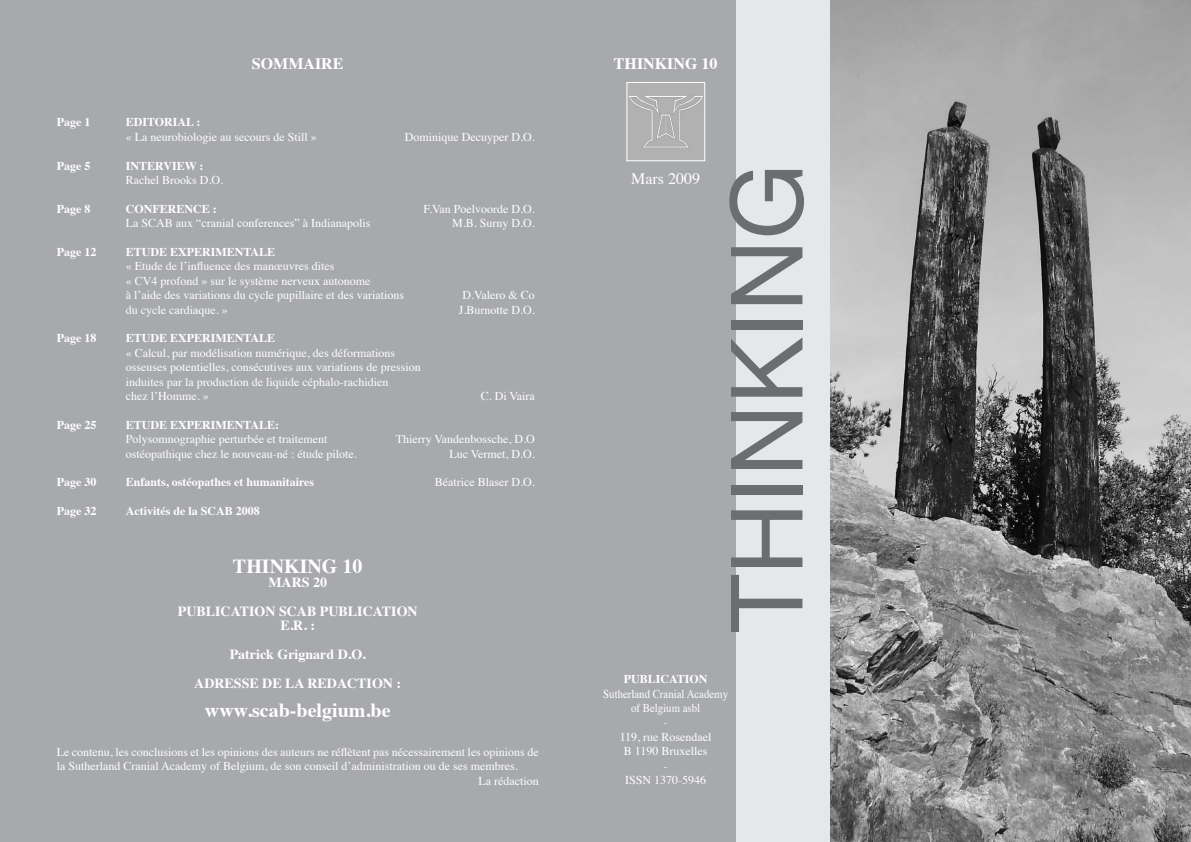
<style>
.page{position:relative;width:1191px;height:842px;background:#fff}
.page>*{position:absolute;margin:0;border:0;box-sizing:border-box;transform-origin:0 0}
.t1{font:100px "Helvetica Neue";color:#6c6d70}
.t2{font:700 20px "Times";color:#fff}
.t3{font:700 16px "Times";color:#fff}
.t4{font:16px "Times";color:#fff}
.t5{font:700 14px/28.8px "Times";color:#fff;text-align:center}
.t6{font:12px/14.4px "Times";color:#fff}
.t7{font:700 12px "Times";color:#fff}
.t8{font:12px/14.4px "Times";color:#fff;text-align:center;scale:.9 1}
</style>
<div class="page">
<div style="left:696px;top:0;width:173px;height:842px;background:#e6e7e9"></div>
<div style="left:0;top:0;width:735px;height:842px;background:#a8a9ad"></div>
<img style="left:831px;top:0;width:360px;height:842px">
<img style="left:628px;top:94px;width:75px;height:56px">
<div style="left:626px;top:82px;width:79px;height:79px;border:1px solid #fff"></div>
<h3 class="t3" style="left:252px;top:48px;width:93px">SOMMAIRE</h3>
<p class="t7" style="left:57px;top:111px;width:35px">Page 1</p>
<p class="t7" style="left:126px;top:111px;width:76px">EDITORIAL :</p>
<p class="t6" style="left:126px;top:128px;width:192px">« La neurobiologie au secours de Still »</p>
<p class="t6" style="left:405px;top:128px;width:131px">Dominique Decuyper D.O.</p>
<p class="t7" style="left:57px;top:154px;width:35px">Page 5</p>
<p class="t7" style="left:126px;top:154px;width:79px">INTERVIEW :</p>
<p class="t6" style="left:126px;top:172px;width:99px">Rachel Brooks D.O.</p>
<p class="t7" style="left:57px;top:197px;width:53px">Page 8 CO</p>
<p class="t7" style="left:144px;top:197px;width:74px">NFERENCE :</p>
<p class="t6" style="left:423px;top:200px;width:113px">F.Van Poelvoorde D.O.</p>
<p class="t6" style="left:126px;top:215px;width:246px">La SCAB aux “cranial conferences” à Indianapolis</p>
<p class="t6" style="left:452px;top:215px;width:84px">M.B. Surny D.O.</p>
<p class="t7" style="left:57px;top:240px;width:41px">Page 12</p>
<p class="t7" style="left:126px;top:240px;width:151px">ETUDE EXPERIMENTALE</p>
<p class="t6" style="left:126px;top:258px;width:280px">« Etude de l’influence des manœuvres dites<br>« CV4 profond » sur le système nerveux autonome<br>à l’aide des variations du cycle pupillaire et des variations</p>
<p class="t6" style="left:462px;top:287px;width:74px">D.Valero &amp; Co</p>
<p class="t6" style="left:126px;top:301px;width:103px">du cycle cardiaque. »</p>
<p class="t6" style="left:459px;top:301px;width:77px">J.Burnotte D.O.</p>
<p class="t7" style="left:57px;top:327px;width:41px">Page 18</p>
<p class="t7" style="left:126px;top:327px;width:151px">ETUDE EXPERIMENTALE</p>
<p class="t6" style="left:126px;top:344px;width:296px">« Calcul, par modélisation numérique, des déformations osseuses potentielles, consécutives aux variations de pression induites par la production de liquide céphalo-rachidien<br>chez l’Homme. »</p>
<p class="t6" style="left:481px;top:388px;width:56px">C. Di Vaira</p>
<p class="t7" style="left:57px;top:413px;width:41px">Page 25</p>
<p class="t7" style="left:126px;top:413px;width:155px">ETUDE EXPERIMENTALE:</p>
<p class="t6" style="left:126px;top:431px;width:203px">Polysomnographie perturbée et traitement</p>
<p class="t6" style="left:396px;top:431px;width:141px">Thierry Vandenbossche, D.O</p>
<p class="t6" style="left:126px;top:445px;width:232px">ostéopathique chez le nouveau-né : étude pilote.</p>
<p class="t6" style="left:449px;top:445px;width:87px">Luc Vermet, D.O.</p>
<p class="t7" style="left:57px;top:471px;width:41px">Page 30</p>
<p class="t7" style="left:126px;top:471px;width:190px">Enfants, ostéopathes et humanitaires</p>
<p class="t6" style="left:435px;top:474px;width:101px">Béatrice Blaser D.O.</p>
<p class="t7" style="left:57px;top:500px;width:60px">Page 32 A</p>
<p class="t7" style="left:134px;top:500px;width:83px">ctivités de la SCAB</p>
<p class="t7" style="left:236px;top:500px;width:25px">2008</p>
<h2 class="t2" style="left:233px;top:547px;width:131px">THINKING 10</h2>
<p class="t5" style="left:268px;top:566px;width:60px">MARS 20</p>
<p class="t5" style="left:178px;top:595px;width:19px">PUBL</p>
<p class="t5" style="left:215px;top:595px;width:83px">ICATION SCAB</p>
<p class="t5" style="left:320px;top:595px;width:19px">PUBL</p>
<p class="t5" style="left:357px;top:595px;width:62px">ICATION</p>
<p class="t5" style="left:194px;top:610px;width:208px">E.R. :<br>Patrick Grignard D.O.<br>ADRESSE DE LA REDACTION :</p>
<h2 class="t2" style="left:205px;top:691px;width:187px">www.scab-belgium.be</h2>
<p class="t6" style="left:57px;top:743px;width:483px">Le contenu, les conclusions et les opinions des auteurs ne réflètent pas nécessairement les opinions de</p>
<p class="t6" style="left:57px;top:758px;width:462px">la Sutherland Cranial Academy of Belgium, de son conseil d’administration ou de ses membres.</p>
<p class="t6" style="left:478px;top:772px;width:62px">La rédaction</p>
<h3 class="t3" style="left:614px;top:48px;width:105px">THINKING 10</h3>
<h3 class="t4" style="left:631px;top:164px;width:70px">Mars 2009</h3>
<h1 class="t1" style="left:707px;top:632px;width:470px;rotate:-90deg">THINKING</h1>
<p class="t7" style="left:624px;top:667px;width:83px">Publication</p>
<p class="t8" style="left:603px;top:685px;width:140px">Sutherland Cranial Academy of Belgium asbl<br>-<br>119, rue Rosendael<br>B 1190 Bruxelles<br>-<br>ISSN 1370-5946</p>
</div>
